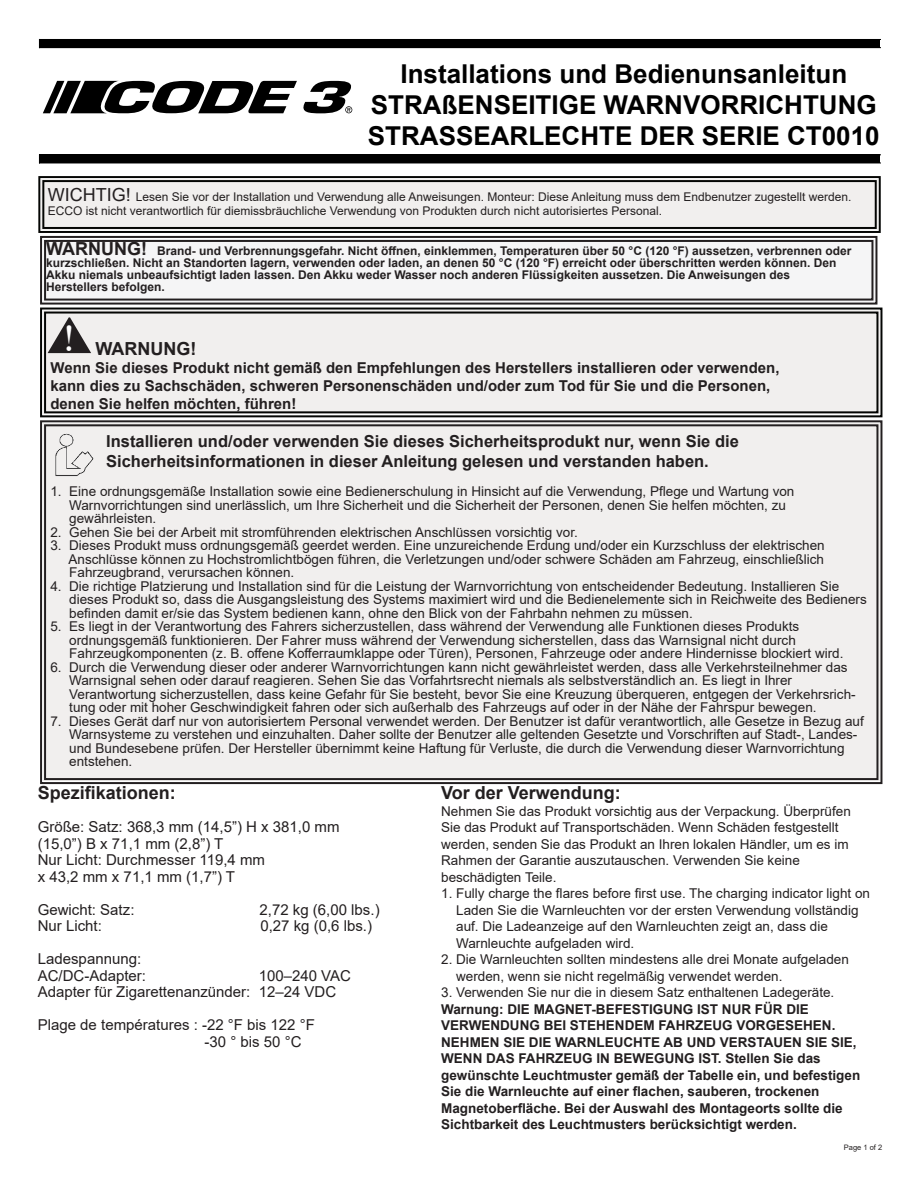
<style>
.page{position:relative;width:918px;height:1188px;background:#fff}
.page>*{position:absolute;margin:0;border:0;box-sizing:border-box;transform-origin:0 0}
.t1{font:38.25px "Bask Old Face";color:#fff}
.t2{font:700 25.95px/31.2px "Arial";color:#000;text-align:center}
.t3{font:700 18px "Arial";color:#231f20}
.t4{font:700 16.5px "Arial";color:#231f20}
.t5{font:15px "Arial";color:#231f20}
.t6{font:700 15px "Arial";color:#231f20}
.t7{font:13.5px "Arial";color:#231f20}
.t8{font:700 13.5px/16.5px "Arial";color:#231f20}
.t9{font:700 12px "Arial";color:#231f20}
.t10{font:12px/14.4px "Arial";color:#231f20}
.t11{font:7.5px "Arial";color:#231f20}
.s1{font-size:18px}
</style>
<div class="page">
<svg style="left:38px;top:176px;width:843px;height:57px;background:#dddcdb"></svg>
<div style="left:42px;top:180px;width:835px;height:49px;border:2px solid #040503"></div>
<svg style="left:40px;top:420px;width:843px;height:365px;background:#cccac9"></svg>
<div style="left:44px;top:424px;width:834px;height:356px;border:2px solid #231f20"></div>
<img style="left:53px;top:434px;width:41px;height:45px">
<div style="left:50px;top:431px;width:47px;height:51px;border:2px solid #f1efee"></div>
<div style="left:106px;top:435px;width:762px;height:43px;background:#f1efee"></div>
<div style="left:50px;top:486px;width:821px;height:289px;background:#f1efee"></div>
<svg style="left:40px;top:307px;width:843px;height:111px;background:#e4e3e2"></svg>
<div style="left:44px;top:312px;width:834px;height:101px;border:2px solid #040503"></div>
<svg style="left:48px;top:317px;width:43px;height:36px;background:#878484"></svg>
<div style="left:39px;top:155px;width:841px;height:8px;background:#000"></div>
<div style="left:39px;top:39px;width:841px;height:9px;background:#000"></div>
<svg style="left:43px;top:81px;width:310px;height:32px"></svg>
<svg style="left:40px;top:235px;width:838px;height:70px"></svg>
<div style="left:44px;top:240px;width:829px;height:61px;border:2px solid #231f20"></div>
<p class="t2" style="left:368px;top:58px;width:513px">Installations und Bedienunsanleitun<br>STRAßENSEITIGE WARNVORRICHTUNG<br>STRASSEARLECHTE DER SERIE CT0010</p>
<p class="t10" style="left:48px;top:189px;width:805px"><span class="s1">WICHTIG!</span> Lesen Sie vor der Installation und Verwendung alle Anweisungen. Monteur: Diese Anleitung muss dem Endbenutzer zugestellt werden.<br>ECCO ist nicht verantwortlich für diemissbräuchliche Verwendung von Produkten durch nicht autorisiertes Personal.</p>
<p class="t9" style="left:46px;top:242px;width:807px"><span class="s1">WARNUNG!</span> Brand- und Verbrennungsgefahr. Nicht öffnen, einklemmen, Temperaturen über 50 °C (120 °F) aussetzen, verbrennen oder</p>
<p class="t9" style="left:46px;top:254px;width:792px">kurzschließen. Nicht an Standorten lagern, verwenden oder laden, an denen 50 °C (120 °F) erreicht oder überschritten werden können. Den</p>
<p class="t9" style="left:46px;top:266px;width:746px">Akku niemals unbeaufsichtigt laden lassen. Den Akku weder Wasser noch anderen Flüssigkeiten aussetzen. Die Anweisungen des</p>
<p class="t9" style="left:46px;top:278px;width:120px">Herstellers befolgen.</p>
<p class="t1" style="left:64px;top:318px;width:11px">!</p>
<p class="t3" style="left:95px;top:336px;width:102px">WARNUNG!</p>
<p class="t6" style="left:50px;top:357px;width:731px">Wenn Sie dieses Produkt nicht gemäß den Empfehlungen des Herstellers installieren oder verwenden,</p>
<p class="t6" style="left:50px;top:375px;width:721px">kann dies zu Sachschäden, schweren Personenschäden und/oder zum Tod für Sie und die Personen,</p>
<p class="t6" style="left:50px;top:393px;width:247px">denen Sie helfen möchten, führen!</p>
<p class="t4" style="left:106px;top:430px;width:634px">Installieren und/oder verwenden Sie dieses Sicherheitsprodukt nur, wenn Sie die</p>
<p class="t4" style="left:106px;top:449px;width:604px">Sicherheitsinformationen in dieser Anleitung gelesen und verstanden haben.</p>
<p class="t7" style="left:50px;top:482px;width:745px">1. Eine ordnungsgemäße Installation sowie eine Bedienerschulung in Hinsicht auf die Verwendung, Pflege und Wartung von</p>
<p class="t7" style="left:69px;top:496px;width:718px">Warnvorrichtungen sind unerlässlich, um Ihre Sicherheit und die Sicherheit der Personen, denen Sie helfen möchten, zu</p>
<p class="t7" style="left:69px;top:509px;width:89px">gewährleisten.</p>
<p class="t7" style="left:50px;top:523px;width:529px">2. Gehen Sie bei der Arbeit mit stromführenden elektrischen Anschlüssen vorsichtig vor.</p>
<p class="t7" style="left:50px;top:536px;width:776px">3. Dieses Produkt muss ordnungsgemäß geerdet werden. Eine unzureichende Erdung und/oder ein Kurzschluss der elektrischen</p>
<p class="t7" style="left:68px;top:550px;width:757px">Anschlüsse können zu Hochstromlichtbögen führen, die Verletzungen und/oder schwere Schäden am Fahrzeug, einschließlich</p>
<p class="t7" style="left:69px;top:563px;width:227px">Fahrzeugbrand, verursachen können.</p>
<p class="t7" style="left:50px;top:577px;width:790px">4. Die richtige Platzierung und Installation sind für die Leistung der Warnvorrichtung von entscheidender Bedeutung. Installieren Sie</p>
<p class="t7" style="left:69px;top:590px;width:799px">dieses Produkt so, dass die Ausgangsleistung des Systems maximiert wird und die Bedienelemente sich in Reichweite des Bedieners</p>
<p class="t7" style="left:69px;top:604px;width:625px">befinden damit er/sie das System bedienen kann, ohne den Blick von der Fahrbahn nehmen zu müssen.</p>
<p class="t7" style="left:50px;top:617px;width:750px">5. Es liegt in der Verantwortung des Fahrers sicherzustellen, dass während der Verwendung alle Funktionen dieses Produkts</p>
<p class="t7" style="left:69px;top:631px;width:728px">ordnungsgemäß funktionieren. Der Fahrer muss während der Verwendung sicherstellen, dass das Warnsignal nicht durch</p>
<p class="t7" style="left:69px;top:644px;width:776px">Fahrzeugkomponenten (z. B. offene Kofferraumklappe oder Türen), Personen, Fahrzeuge oder andere Hindernisse blockiert wird.</p>
<p class="t7" style="left:50px;top:658px;width:799px">6. Durch die Verwendung dieser oder anderer Warnvorrichtungen kann nicht gewährleistet werden, dass alle Verkehrsteilnehmer das</p>
<p class="t7" style="left:69px;top:671px;width:724px">Warnsignal sehen oder darauf reagieren. Sehen Sie das Vorfahrtsrecht niemals als selbstverständlich an. Es liegt in Ihrer</p>
<p class="t7" style="left:69px;top:685px;width:788px">Verantwortung sicherzustellen, dass keine Gefahr für Sie besteht, bevor Sie eine Kreuzung überqueren, entgegen der Verkehrsrich-</p>
<p class="t7" style="left:69px;top:698px;width:749px">tung oder mit hoher Geschwindigkeit fahren oder sich außerhalb des Fahrzeugs auf oder in der Nähe der Fahrspur bewegen.</p>
<p class="t7" style="left:50px;top:712px;width:815px">7. Dieses Gerät darf nur von autorisiertem Personal verwendet werden. Der Benutzer ist dafür verantwortlich, alle Gesetze in Bezug auf</p>
<p class="t7" style="left:69px;top:725px;width:790px">Warnsysteme zu verstehen und einzuhalten. Daher sollte der Benutzer alle geltenden Gesetzte und Vorschriften auf Stadt-, Landes-</p>
<p class="t7" style="left:69px;top:739px;width:777px">und Bundesebene prüfen. Der Hersteller übernimmt keine Haftung für Verluste, die durch die Verwendung dieser Warnvorrichtung</p>
<p class="t7" style="left:69px;top:752px;width:65px">entstehen.</p>
<p class="t3" style="left:38px;top:780px;width:140px">Spezifikationen:</p>
<p class="t5" style="left:38px;top:817px;width:303px">Größe: Satz: 368,3 mm (14,5”) H x 381,0 mm</p>
<p class="t5" style="left:38px;top:833px;width:187px">(15,0”) B x 71,1 mm (2,8”) T</p>
<p class="t5" style="left:38px;top:850px;width:229px">Nur Licht: Durchmesser 119,4 mm</p>
<p class="t5" style="left:38px;top:866px;width:199px">x 43,2 mm x 71,1 mm (1,7”) T</p>
<p class="t5" style="left:38px;top:899px;width:98px">Gewicht: Satz:</p>
<p class="t5" style="left:260px;top:899px;width:122px">2,72 kg (6,00 lbs.)</p>
<p class="t5" style="left:38px;top:916px;width:66px">Nur Licht:</p>
<p class="t5" style="left:260px;top:916px;width:113px">0,27 kg (0,6 lbs.)</p>
<p class="t5" style="left:38px;top:949px;width:105px">Ladespannung:</p>
<p class="t5" style="left:38px;top:965px;width:110px">AC/DC-Adapter:</p>
<p class="t5" style="left:259px;top:965px;width:94px">100–240 VAC</p>
<p class="t5" style="left:38px;top:982px;width:300px">Adapter für Zigarettenanzünder: 12–24 VDC</p>
<p class="t5" style="left:38px;top:1015px;width:279px">Plage de températures : -22 °F bis 122 °F</p>
<p class="t5" style="left:205px;top:1031px;width:99px">-30 ° bis 50 °C</p>
<p class="t3" style="left:441px;top:780px;width:181px">Vor der Verwendung:</p>
<p class="t7" style="left:441px;top:802px;width:411px">Nehmen Sie das Produkt vorsichtig aus der Verpackung. Überprüfen</p>
<p class="t7" style="left:441px;top:818px;width:399px">Sie das Produkt auf Transportschäden. Wenn Schäden festgestellt</p>
<p class="t7" style="left:441px;top:835px;width:409px">werden, senden Sie das Produkt an Ihren lokalen Händler, um es im</p>
<p class="t7" style="left:441px;top:851px;width:360px">Rahmen der Garantie auszutauschen. Verwenden Sie keine</p>
<p class="t7" style="left:441px;top:868px;width:117px">beschädigten Teile.</p>
<p class="t7" style="left:441px;top:884px;width:430px">1. Fully charge the flares before first use. The charging indicator light on</p>
<p class="t7" style="left:456px;top:901px;width:404px">Laden Sie die Warnleuchten vor der ersten Verwendung vollständig</p>
<p class="t7" style="left:456px;top:917px;width:373px">auf. Die Ladeanzeige auf den Warnleuchten zeigt an, dass die</p>
<p class="t7" style="left:456px;top:934px;width:180px">Warnleuchte aufgeladen wird.</p>
<p class="t7" style="left:441px;top:950px;width:409px">2. Die Warnleuchten sollten mindestens alle drei Monate aufgeladen</p>
<p class="t7" style="left:456px;top:967px;width:328px">werden, wenn sie nicht regelmäßig verwendet werden.</p>
<p class="t7" style="left:441px;top:983px;width:395px">3. Verwenden Sie nur die in diesem Satz enthaltenen Ladegeräte.</p>
<p class="t8" style="left:441px;top:1001px;width:369px">Warnung: DIE MAGNET-BEFESTIGUNG IST NUR FÜR DIE</p>
<p class="t8" style="left:441px;top:1018px;width:396px">VERWENDUNG BEI STEHENDEM FAHRZEUG VORGESEHEN.</p>
<p class="t8" style="left:441px;top:1034px;width:417px">NEHMEN SIE DIE WARNLEUCHTE AB UND VERSTAUEN SIE SIE,</p>
<p class="t8" style="left:441px;top:1051px;width:381px">WENN DAS FAHRZEUG IN BEWEGUNG IST. Stellen Sie das</p>
<p class="t8" style="left:441px;top:1067px;width:421px">gewünschte Leuchtmuster gemäß der Tabelle ein, und befestigen<br>Sie die Warnleuchte auf einer flachen, sauberen, trockenen</p>
<p class="t8" style="left:441px;top:1100px;width:403px">Magnetoberfläche. Bei der Auswahl des Montageorts sollte die</p>
<p class="t8" style="left:441px;top:1117px;width:357px">Sichtbarkeit des Leuchtmusters berücksichtigt werden.</p>
<p class="t11" style="left:844px;top:1142px;width:40px">Page 1 of 2</p>
</div>
